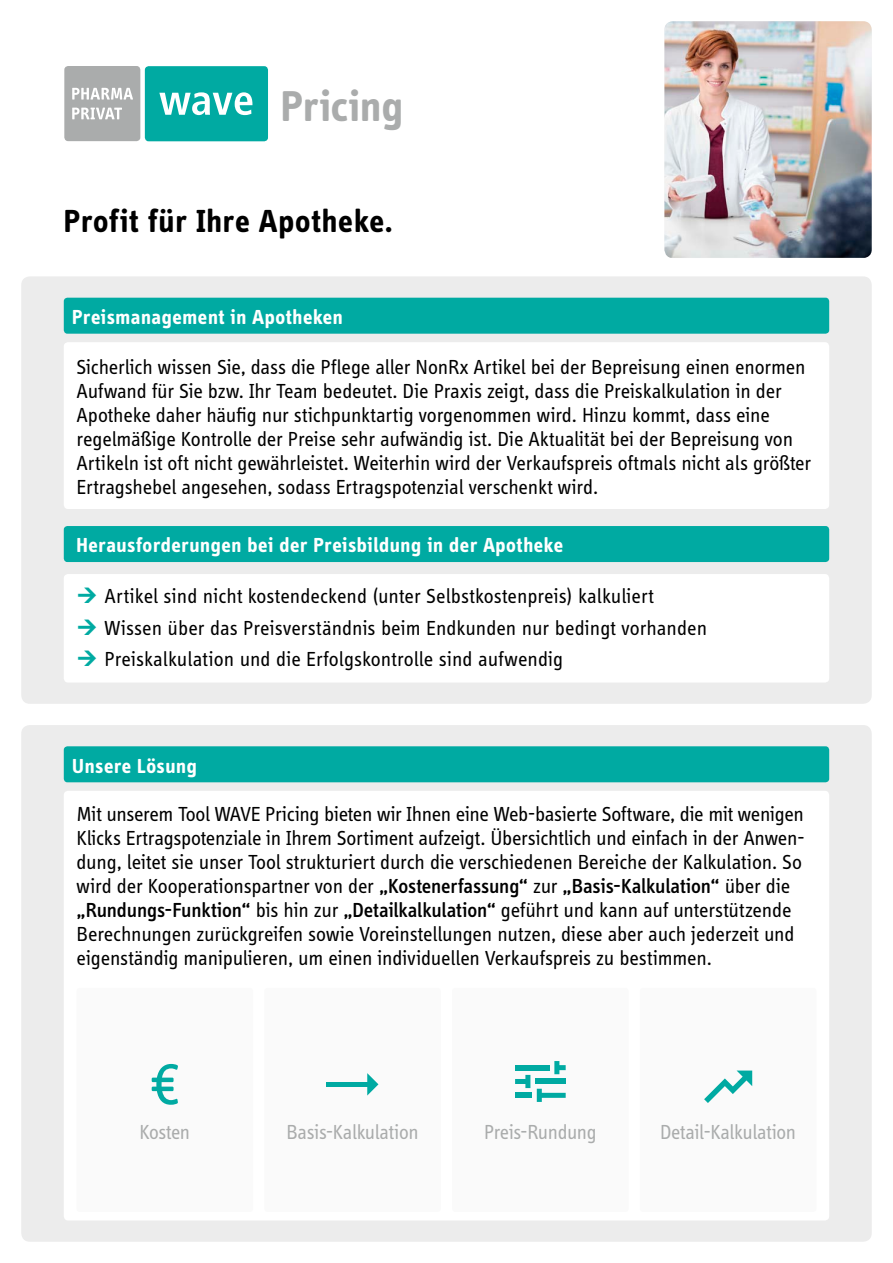
<style>
.page{position:relative;width:893px;height:1263px;background:#fff}
.page>*{position:absolute;margin:0;border:0;box-sizing:border-box;transform-origin:0 0}
.t1{font:700 44.55px "Info OT Disp";letter-spacing:.005em;color:#aaacac}
.t2{font:700 33px "Info OT Disp";letter-spacing:.025em;color:#000}
.t3{font:21px/24px "Info OT Disp";letter-spacing:-.01em;color:#000}
.t4{font:700 21px "Info OT Disp";letter-spacing:.03em;color:#fff}
.t5{font:21px "Info OT Disp";letter-spacing:-.02em;color:#aaacac}
.s1{font-weight:500}
</style>
<div class="page">
<div style="left:21px;top:725px;width:851px;height:517px;background:#ececec;border-radius:9px"></div>
<div style="left:21px;top:276px;width:851px;height:428px;background:#ececec;border-radius:9px"></div>
<div style="left:64px;top:342px;width:765px;height:167px;background:#fff;border-radius:4px"></div>
<div style="left:64px;top:791px;width:765px;height:429px;background:#fff;border-radius:4px"></div>
<div style="left:64px;top:298px;width:765px;height:36px;background:#00aaa2;border-radius:4px"></div>
<div style="left:64px;top:746px;width:765px;height:36px;background:#00aaa2;border-radius:4px"></div>
<div style="left:64px;top:66px;width:76px;height:75px;background:#aaacac;border-radius:4px"></div>
<svg style="left:72px;top:88px;width:61px;height:31px"></svg>
<div style="left:145px;top:66px;width:123px;height:75px;background:#00aaa2;border-radius:4px"></div>
<svg style="left:159px;top:92px;width:93px;height:23px"></svg>
<div style="left:64px;top:526px;width:765px;height:36px;background:#00aaa2;border-radius:4px"></div>
<div style="left:64px;top:574px;width:765px;height:108px;background:#fff;border-radius:4px"></div>
<img style="left:664px;top:21px;width:208px;height:237px">
<div style="left:77px;top:988px;width:176px;height:224px;background:#fafafa;border-radius:3px"></div>
<div style="left:264px;top:988px;width:177px;height:224px;background:#fafafa;border-radius:3px"></div>
<div style="left:452px;top:988px;width:177px;height:224px;background:#fafafa;border-radius:3px"></div>
<div style="left:640px;top:988px;width:176px;height:224px;background:#fafafa;border-radius:3px"></div>
<svg style="left:152px;top:1064px;width:26px;height:41px"></svg>
<svg style="left:704px;top:1070px;width:48px;height:33px"></svg>
<div style="left:327px;top:1082px;width:42px;height:5px;background:#00aaa2"></div>
<svg style="left:367px;top:1073px;width:11px;height:22px"></svg>
<div style="left:515px;top:1093px;width:17px;height:5px;background:#00aaa2"></div>
<svg style="left:537px;top:1089px;width:29px;height:13px"></svg>
<div style="left:515px;top:1065px;width:34px;height:5px;background:#00aaa2"></div>
<svg style="left:554px;top:1061px;width:12px;height:13px"></svg>
<svg style="left:515px;top:1075px;width:15px;height:13px"></svg>
<div style="left:535px;top:1079px;width:31px;height:5px;background:#00aaa2"></div>
<h1 class="t1" style="left:281px;top:79px;width:124px">Pricing</h1>
<h2 class="t2" style="left:64px;top:201px;width:331px">Profit für Ihre Apotheke.</h2>
<p class="t4" style="left:72px;top:304px;width:272px">Preismanagement in Apotheken</p>
<p class="t3" style="left:77px;top:354px;width:736px">Sicherlich wissen Sie, dass die Pflege aller NonRx Artikel bei der Bepreisung einen enormen Aufwand für Sie bzw. Ihr Team bedeutet. Die Praxis zeigt, dass die Preiskalkulation in der Apotheke daher häufig nur stichpunktartig vorgenommen wird. Hinzu kommt, dass eine regelmäßige Kontrolle der Preise sehr aufwändig ist. Die Aktualität bei der Bepreisung von Artikeln ist oft nicht gewährleistet. Weiterhin wird der Verkaufspreis oftmals nicht als größter Ertragshebel angesehen, sodass Ertragspotenzial verschenkt wird.</p>
<p class="t4" style="left:77px;top:532px;width:488px">Herausforderungen bei der Preisbildung in der Apotheke</p>
<p class="t3" style="left:105px;top:580px;width:604px;line-height:31.5px">Artikel sind nicht kostendeckend (unter Selbstkostenpreis) kalkuliert<br>Wissen über das Preisverständnis beim Endkunden nur bedingt vorhanden<br>Preiskalkulation und die Erfolgskontrolle sind aufwendig</p>
<p class="t4" style="left:72px;top:753px;width:126px">Unsere Lösung</p>
<p class="t3" style="left:77px;top:801px;width:730px">Mit unserem Tool WAVE Pricing bieten wir Ihnen eine Web-basierte Software, die mit wenigen Klicks Ertragspotenziale in Ihrem Sortiment aufzeigt. Übersichtlich und einfach in der Anwen&shy;dung, leitet sie unser Tool strukturiert durch die verschiedenen Bereiche der Kalkulation. So wird der Kooperationspartner von der <span class="s1">„Kostenerfassung“</span> zur <span class="s1">„Basis-Kalkulation“</span> über die <span class="s1">„Rundungs-Funktion“</span> bis hin zur <span class="s1">„Detailkalkulation“</span> geführt und kann auf unterstützende Berechnungen zurückgreifen sowie Voreinstellungen nutzen, diese aber auch jederzeit und eigenständig manipulieren, um einen individuellen Verkaufspreis zu bestimmen.</p>
<p class="t5" style="left:139px;top:1119px;width:52px">Kosten</p>
<p class="t5" style="left:287px;top:1119px;width:134px">Basis-Kalkulation</p>
<p class="t5" style="left:484px;top:1119px;width:114px">Preis-Rundung</p>
<p class="t5" style="left:660px;top:1119px;width:138px">Detail-Kalkulation</p>
</div>
